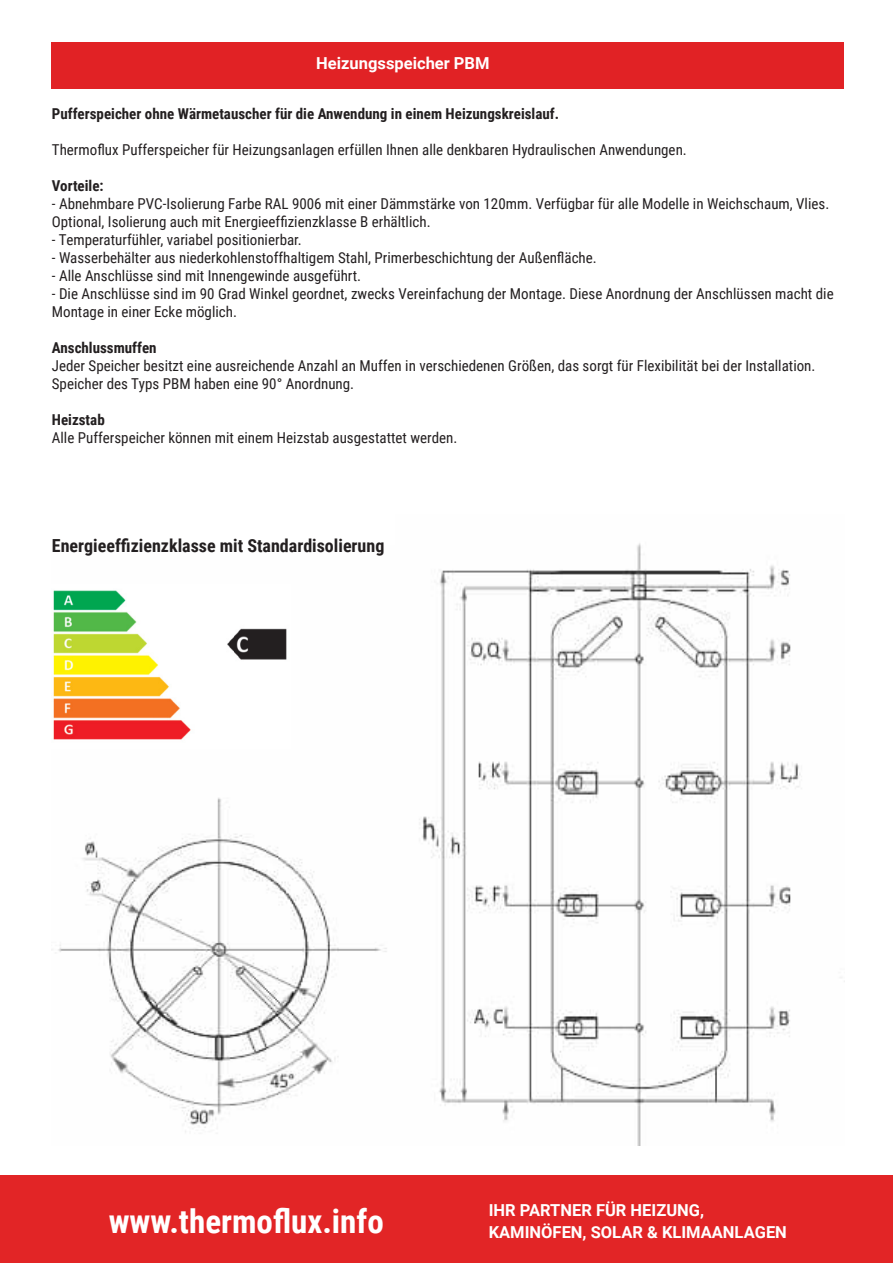
<style>
.page{position:relative;width:893px;height:1263px;background:#fff}
.page>*{position:absolute;margin:0;border:0;box-sizing:border-box;transform-origin:0 0}
._22_Content_black_C{font:700 33px "Roboto Condensed";color:#fff}
.t1{font:700 18px "Roboto Condensed";color:#231f20}
._11_Content_black_Ro{font:700 16.5px "Roboto";color:#fff}
.t2{font:15px/18px "Roboto Condensed";color:#231f20}
.t3{font:700 15px "Roboto Condensed";color:#231f20}
</style>
<div class="page">
<div style="left:51px;top:43px;width:793px;height:46px;background:#e12225"></div>
<div style="left:0;top:1175px;width:893px;height:88px;background:#e22526"></div>
<img style="left:58px;top:797px;width:329px;height:335px">
<img style="left:419px;top:543px;width:423px;height:602px">
<img style="left:53px;top:590px;width:234px;height:150px">
<p class="_11_Content_black_Ro" style="left:316px;top:51px;width:175px">Heizungsspeicher PBM</p>
<p class="t3" style="left:52px;top:103px;width:509px">Pufferspeicher ohne Wärmetauscher für die Anwendung in einem Heizungskreislauf.</p>
<p class="t2" style="left:52px;top:140px;width:636px">Thermoflux Pufferspeicher für Heizungsanlagen erfüllen Ihnen alle denkbaren Hydraulischen Anwendungen.</p>
<p class="t3" style="left:52px;top:175px;width:53px">Vorteile:</p>
<p class="t2" style="left:52px;top:194px;width:779px">- Abnehmbare PVC-Isolierung Farbe RAL 9006 mit einer Dämmstärke von 120mm. Verfügbar für alle Modelle in Weichschaum, Vlies.<br>Optional, Isolierung auch mit Energieeffizienzklasse B erhältlich.</p>
<p class="t2" style="left:52px;top:230px;width:251px">- Temperaturfühler, variabel positionierbar.</p>
<p class="t2" style="left:52px;top:248px;width:546px">- Wasserbehälter aus niederkohlenstoffhaltigem Stahl, Primerbeschichtung der Außenfläche.</p>
<p class="t2" style="left:52px;top:266px;width:311px">- Alle Anschlüsse sind mit Innengewinde ausgeführt.</p>
<p class="t2" style="left:52px;top:284px;width:783px">- Die Anschlüsse sind im 90 Grad Winkel geordnet, zwecks Vereinfachung der Montage. Diese Anordnung der Anschlüssen macht die<br>Montage in einer Ecke möglich.</p>
<p class="t3" style="left:52px;top:337px;width:106px">Anschlussmuffen</p>
<p class="t2" style="left:52px;top:356px;width:765px">Jeder Speicher besitzt eine ausreichende Anzahl an Muffen in verschiedenen Größen, das sorgt für Flexibilität bei der Installation.<br>Speicher des Typs PBM haben eine 90° Anordnung.</p>
<p class="t3" style="left:52px;top:409px;width:54px">Heizstab</p>
<p class="t2" style="left:52px;top:428px;width:407px">Alle Pufferspeicher können mit einem Heizstab ausgestattet werden.</p>
<p class="t1" style="left:52px;top:533px;width:334px">Energieeffizienzklasse mit Standardisolierung</p>
<p class="_22_Content_black_C" style="left:109px;top:1198px;width:277px">www.thermoflux.info</p>
<p class="_11_Content_black_Ro" style="left:489px;top:1198px;width:217px">IHR PARTNER FÜR HEIZUNG,</p>
<p class="_11_Content_black_Ro" style="left:489px;top:1221px;width:300px">KAMINÖFEN, SOLAR &amp; KLIMAANLAGEN</p>
</div>
